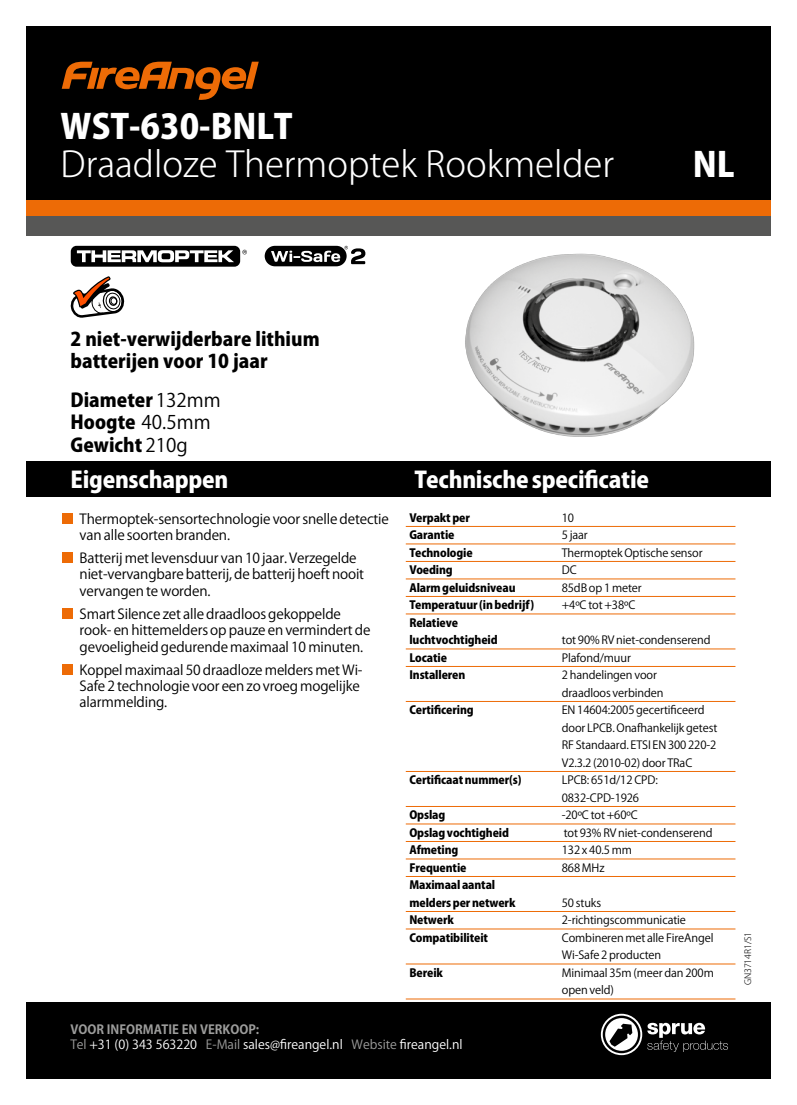
<style>
.page{position:relative;width:797px;height:1105px;background:#fff}
.page>*{position:absolute;margin:0;border:0;box-sizing:border-box;transform-origin:0 0}
.t1{font:300 35px "Koz Go Pro";color:#fff}
.t2{font:800 33.75px "Koz Go Pro";color:#fff}
.t3{font:800 22.5px "Koz Go Pro";letter-spacing:-.01em;color:#fff}
.t4{font:800 18.75px/22.5px "Koz Go Pro";color:#000}
.t5{font:800 18.75px/22.5px "Koz Go Pr 6 N";color:#000}
.t6{font:13.75px/16.2px "Koz Go Pro";letter-spacing:-.01em;color:#000}
.t7{font:12.5px/15px "Koz Go Pro";color:#fff}
.t8{font:11.25px/17.5px "Koz Go Pro";letter-spacing:-.01em;color:#000}
.t9{font:800 11.25px/17.5px "Koz Go Pro";letter-spacing:-.01em;color:#000}
.t10{font:300 8.75px "Koz Go Pro";color:#000}
.s1{font-weight:400}
.s2{font-weight:700;color:#9d9d9c}
.s3{color:#9d9d9c}
</style>
<div class="page">
<div style="left:26px;top:1002px;width:744px;height:77px;background:#000"></div>
<svg style="left:601px;top:1014px;width:127px;height:41px"></svg>
<div style="left:26px;top:26px;width:744px;height:194px;background:#000"></div>
<svg style="left:62px;top:62px;width:197px;height:38px"></svg>
<div style="left:26px;top:200px;width:744px;height:20px;background:#ed6b06"></div>
<div style="left:26px;top:216px;width:744px;height:19px;background:#575756"></div>
<div style="left:26px;top:461px;width:744px;height:35px;background:#000"></div>
<div style="left:62px;top:513px;width:11px;height:11px;background:#ed6b06"></div>
<div style="left:62px;top:552px;width:11px;height:11px;background:#ed6b06"></div>
<div style="left:62px;top:608px;width:11px;height:11px;background:#ed6b06"></div>
<div style="left:62px;top:664px;width:11px;height:11px;background:#ed6b06"></div>
<hr style="left:406px;top:526px;width:329px;height:1px;background:#ed6b06">
<hr style="left:406px;top:544px;width:329px;height:1px;background:#ed6b06">
<hr style="left:406px;top:561px;width:329px;height:1px;background:#ed6b06">
<hr style="left:406px;top:579px;width:329px;height:1px;background:#ed6b06">
<hr style="left:406px;top:596px;width:329px;height:1px;background:#ed6b06">
<hr style="left:406px;top:614px;width:329px;height:1px;background:#ed6b06">
<hr style="left:406px;top:649px;width:329px;height:1px;background:#ed6b06">
<hr style="left:406px;top:666px;width:329px;height:1px;background:#ed6b06">
<hr style="left:406px;top:701px;width:329px;height:1px;background:#ed6b06">
<hr style="left:406px;top:771px;width:329px;height:1px;background:#ed6b06">
<hr style="left:406px;top:806px;width:329px;height:1px;background:#ed6b06">
<hr style="left:406px;top:824px;width:329px;height:1px;background:#ed6b06">
<hr style="left:406px;top:841px;width:329px;height:1px;background:#ed6b06">
<hr style="left:406px;top:859px;width:329px;height:1px;background:#ed6b06">
<hr style="left:406px;top:876px;width:329px;height:1px;background:#ed6b06">
<hr style="left:406px;top:911px;width:329px;height:1px;background:#ed6b06">
<hr style="left:406px;top:929px;width:329px;height:1px;background:#ed6b06">
<hr style="left:406px;top:964px;width:329px;height:1px;background:#ed6b06">
<hr style="left:406px;top:999px;width:329px;height:1px;background:#ed6b06">
<img style="left:465px;top:253px;width:230px;height:184px">
<svg style="left:70px;top:276px;width:55px;height:41px"></svg>
<svg style="left:71px;top:246px;width:176px;height:21px"></svg>
<svg style="left:265px;top:246px;width:100px;height:20px"></svg>
<h2 class="t2" style="left:61px;top:105px;width:233px">WST-630-BNLT</h2>
<h1 class="t1" style="left:61px;top:141px;width:555px">Draadloze Thermoptek Rookmelder</h1>
<h2 class="t2" style="left:692px;top:142px;width:43px">NL</h2>
<h3 class="t4" style="left:71px;top:329px;width:250px">2 niet-verwijderbare lithium batterijen voor 10 jaar</h3>
<h3 class="t5" style="left:71px;top:389px;width:152px">Diameter <span class="s1">132mm<br></span>Hoogte <span class="s1">40.5mm<br></span>Gewicht <span class="s1">210g</span></h3>
<h3 class="t3" style="left:71px;top:465px;width:159px">Eigenschappen</h3>
<h3 class="t3" style="left:414px;top:465px;width:236px">Technische specificatie</h3>
<p class="t6" style="left:80px;top:511px;width:311px">Thermoptek-sensortechnologie voor snelle detectie van alle soorten branden.</p>
<p class="t6" style="left:80px;top:550px;width:286px">Batterij met levensduur van 10 jaar. Verzegelde niet-vervangbare batterij, de batterij hoeft nooit vervangen te worden.</p>
<p class="t6" style="left:80px;top:606px;width:292px">Smart Silence zet alle draadloos gekoppelde rook- en hittemelders op pauze en vermindert de gevoeligheid gedurende maximaal 10 minuten.</p>
<p class="t6" style="left:80px;top:662px;width:284px">Koppel maximaal 50 draadloze melders met Wi-<br>Safe 2 technologie voor een zo vroeg mogelijke alarmmelding.</p>
<p class="t9" style="left:409px;top:510px;width:62px">Verpakt per</p>
<p class="t8" style="left:561px;top:509px;width:14px">10</p>
<p class="t9" style="left:409px;top:527px;width:47px">Garantie</p>
<p class="t8" style="left:561px;top:527px;width:28px">5 jaar</p>
<p class="t9" style="left:409px;top:545px;width:65px">Technologie</p>
<p class="t8" style="left:562px;top:544px;width:142px">Thermoptek Optische sensor</p>
<p class="t9" style="left:409px;top:562px;width:45px">Voeding</p>
<p class="t8" style="left:562px;top:562px;width:16px">DC</p>
<p class="t9" style="left:409px;top:580px;width:108px">Alarm geluidsniveau</p>
<p class="t8" style="left:562px;top:579px;width:81px">85dB op 1 meter</p>
<p class="t9" style="left:409px;top:597px;width:126px">Temperatuur (in bedrijf)</p>
<p class="t8" style="left:562px;top:597px;width:75px">+4ºC tot +38ºC</p>
<p class="t9" style="left:409px;top:615px;width:90px">Relatieve luchtvochtigheid</p>
<p class="t8" style="left:562px;top:632px;width:150px">tot 90% RV niet-condenserend</p>
<p class="t9" style="left:409px;top:650px;width:39px">Locatie</p>
<p class="t8" style="left:562px;top:649px;width:71px">Plafond/muur</p>
<p class="t9" style="left:409px;top:667px;width:57px">Installeren</p>
<p class="t8" style="left:562px;top:667px;width:103px">2 handelingen voor draadloos verbinden</p>
<p class="t9" style="left:409px;top:702px;width:66px">Certificering</p>
<p class="t8" style="left:562px;top:702px;width:157px">EN 14604:2005 gecertificeerd door LPCB. Onafhankelijk getest<br>RF Standaard. ETSI EN 300 220-2<br>V2.3.2 (2010-02) door TRaC</p>
<p class="t9" style="left:409px;top:772px;width:114px">Certificaat nummer(s)</p>
<p class="t8" style="left:562px;top:772px;width:98px">LPCB: 651d/12 CPD:<br>0832-CPD-1926</p>
<p class="t9" style="left:409px;top:807px;width:37px">Opslag</p>
<p class="t8" style="left:562px;top:807px;width:77px">-20ºC tot +60ºC</p>
<p class="t9" style="left:409px;top:825px;width:101px">Opslag vochtigheid</p>
<p class="t8" style="left:563px;top:824px;width:150px">tot 93% RV niet-condenserend</p>
<p class="t9" style="left:409px;top:842px;width:50px">Afmeting</p>
<p class="t8" style="left:562px;top:842px;width:72px">132 x 40.5 mm</p>
<p class="t9" style="left:409px;top:860px;width:59px">Frequentie</p>
<p class="t8" style="left:562px;top:859px;width:44px">868 MHz</p>
<p class="t9" style="left:409px;top:877px;width:107px">Maximaal aantal melders per netwerk</p>
<p class="t8" style="left:562px;top:894px;width:41px">50 stuks</p>
<p class="t9" style="left:409px;top:912px;width:46px">Netwerk</p>
<p class="t8" style="left:562px;top:912px;width:126px">2-richtingscommunicatie</p>
<p class="t9" style="left:409px;top:930px;width:80px">Compatibiliteit</p>
<p class="t8" style="left:562px;top:929px;width:153px">Combineren met alle FireAngel<br>Wi-Safe 2 producten</p>
<p class="t9" style="left:409px;top:965px;width:35px">Bereik</p>
<p class="t8" style="left:562px;top:964px;width:153px">Minimaal 35m (meer dan 200m open veld)</p>
<p class="t7" style="left:70px;top:1022px;width:393px"><span class="s2">VOOR INFORMATIE EN VERKOOP:<br></span><span class="s3">Tel</span> +31 (0) 343 563220 <span class="s3">E-Mail</span> sales@fireangel.nl <span class="s3">Website</span> fireangel.nl</p>
<p class="t10" style="left:742px;top:985px;width:55px;rotate:-90deg">GN3714R1/S1</p>
</div>
